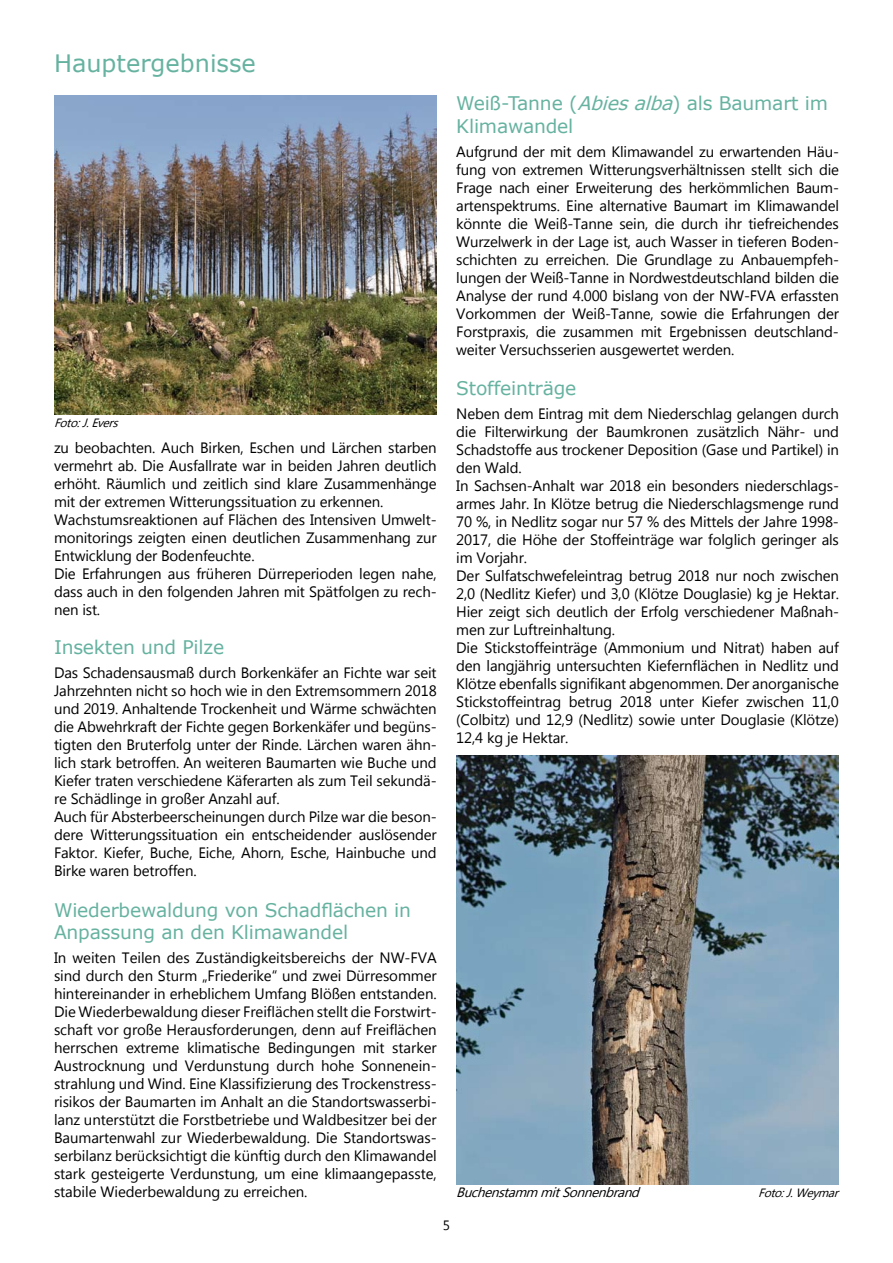
<style>
.page{position:relative;width:893px;height:1263px;background:#fff}
.page>*{position:absolute;margin:0;border:0;box-sizing:border-box;transform-origin:0 0}
.t1{font:24px "Verdana";color:#66b2a0}
.t2{font:18.75px/22.5px "Verdana";letter-spacing:-.01em;color:#66b2a0}
.t3{font:15px/18px "Microsoft New Tai Lue";letter-spacing:-.01em;color:#000}
.t4{font:italic 13.5px "Microsoft New Tai Lue";color:#000}
.t5{font:13.5px "Microsoft New Tai Lue";color:#000}
.t6{font:italic 12px "Microsoft New Tai Lue";color:#000}
.s1{font-style:italic}
</style>
<div class="page">
<img style="left:456px;top:755px;width:383px;height:429px">
<img style="left:54px;top:96px;width:383px;height:318px">
<h1 class="t1" style="left:54px;top:47px;width:203px">Hauptergebnisse</h1>
<p class="t6" style="left:54px;top:415px;width:70px">Foto:J.Evers</p>
<p class="t3" style="left:54px;top:440px;width:384px">zu beobachten. Auch Birken, Eschen und Lärchen starben vermehrt ab. Die Ausfallrate war in beiden Jahren deutlich erhöht. Räumlich und zeitlich sind klare Zusammenhänge mit der extremen Witterungssituation zu erkennen.<br>Wachstumsreaktionen auf Flächen des Intensiven Umwelt&shy;monitorings zeigten einen deutlichen Zusammenhang zur Entwicklung der Bodenfeuchte.<br>Die Erfahrungen aus früheren Dürreperioden legen nahe, dass auch in den folgenden Jahren mit Spätfolgen zu rech&shy;nen ist.</p>
<p class="t2" style="left:54px;top:636px;width:172px">Insekten und Pilze</p>
<p class="t3" style="left:54px;top:665px;width:384px">Das Schadensausmaß durch Borkenkäfer an Fichte war seit Jahrzehnten nicht so hoch wie in den Extremsommern 2018 und 2019. Anhaltende Trockenheit und Wärme schwächten die Abwehrkraft der Fichte gegen Borkenkäfer und begüns&shy;tigten den Bruterfolg unter der Rinde. Lärchen waren ähn&shy;lich stark betroffen. An weiteren Baumarten wie Buche und Kiefer traten verschiedene Käferarten als zum Teil sekundä&shy;re Schädlinge in großer Anzahl auf.<br>Auch für Absterbeerscheinungen durch Pilze war die beson&shy;dere Witterungssituation ein entscheidender auslösender Faktor. Kiefer, Buche, Eiche, Ahorn, Esche, Hainbuche und Birke waren betroffen.</p>
<p class="t2" style="left:54px;top:898px;width:359px">Wiederbewaldung von Schadflächen in<br>Anpassung an den Klimawandel</p>
<p class="t3" style="left:54px;top:950px;width:384px;text-align:justify">In weiten Teilen des Zuständigkeitsbereichs der NW-FVA sind durch den Sturm „Friederike“ und zwei Dürresommer hintereinander in erheblichem Umfang Blößen entstanden.<br>Die Wiederbewaldung dieser Freiflächen stellt die Forstwirt&shy;schaft vor große Herausforderungen, denn auf Freiflächen herrschen extreme klimatische Bedingungen mit starker Austrocknung und Verdunstung durch hohe Sonnenein&shy;strahlung und Wind. Eine Klassifizierung des Trockenstress&shy;risikos der Baumarten im Anhalt an die Standortswasserbi&shy;lanz unterstützt die Forstbetriebe und Waldbesitzer bei der Baumartenwahl zur Wiederbewaldung. Die Standortswas&shy;serbilanz berücksichtigt die künftig durch den Klimawandel stark gesteigerte Verdunstung, um eine klimaangepasste, stabile Wiederbewaldung zu erreichen.</p>
<p class="t2" style="left:456px;top:92px;width:373px">Weiß-Tanne (<span class="s1">Abiesalba</span>) als Baumart im<br>Klimawandel</p>
<p class="t3" style="left:456px;top:143px;width:384px">Aufgrund der mit dem Klimawandel zu erwartenden Häu&shy;fung von extremen Witterungsverhältnissen stellt sich die Frage nach einer Erweiterung des herkömmlichen Baum&shy;artenspektrums. Eine alternative Baumart im Klimawandel könnte die Weiß-Tanne sein, die durch ihr tiefreichendes Wurzelwerk in der Lage ist, auch Wasser in tieferen Boden&shy;schichten zu erreichen. Die Grundlage zu Anbauempfeh&shy;lungen der Weiß-Tanne in Nordwestdeutschland bilden die Analyse der rund 4.000 bislang von der NW-FVA erfassten Vorkommen der Weiß-Tanne, sowie die Erfahrungen der Forstpraxis, die zusammen mit Ergebnissen deutschland&shy;weiter Versuchsserien ausgewertet werden.</p>
<p class="t2" style="left:456px;top:377px;width:122px">Stoffeinträge</p>
<p class="t3" style="left:456px;top:406px;width:384px">Neben dem Eintrag mit dem Niederschlag gelangen durch die Filterwirkung der Baumkronen zusätzlich Nähr- und Schadstoffe aus trockener Deposition (Gase und Partikel) in den Wald.<br>In Sachsen-Anhalt war 2018 ein besonders niederschlags&shy;armes Jahr. In Klötze betrug die Niederschlagsmenge rund 70 %, in Nedlitz sogar nur 57 % des Mittels der Jahre 1998- 2017, die Höhe der Stoffeinträge war folglich geringer als im Vorjahr.<br>Der Sulfatschwefeleintrag betrug 2018 nur noch zwischen 2,0 (Nedlitz Kiefer) und 3,0 (Klötze Douglasie) kg je Hektar.<br>Hier zeigt sich deutlich der Erfolg verschiedener Maßnah&shy;men zur Luftreinhaltung.<br>Die Stickstoffeinträge (Ammonium und Nitrat) haben auf den langjährig untersuchten Kiefernflächen in Nedlitz und Klötze ebenfalls signifikant abgenommen. Der anorganische Stickstoffeintrag betrug 2018 unter Kiefer zwischen 11,0 (Colbitz) und 12,9 (Nedlitz) sowie unter Douglasie (Klötze)<br>12,4 kg je Hektar.</p>
<p class="t4" style="left:456px;top:1185px;width:190px">Buchenstamm mitSonnenbrand</p>
<p class="t6" style="left:758px;top:1186px;width:86px">Foto:J.Weymar</p>
<p class="t5" style="left:443px;top:1217px;width:9px">5</p>
</div>
